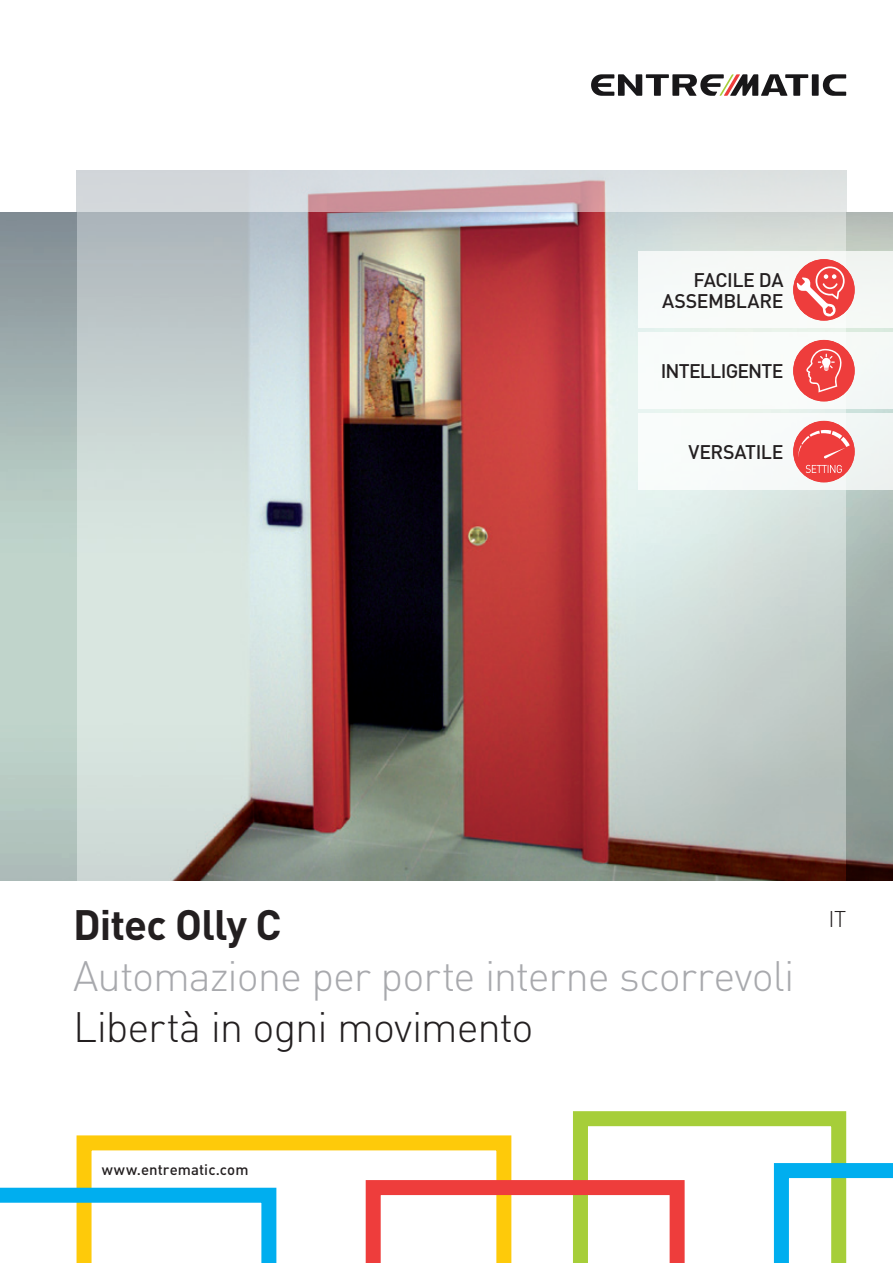
<style>
.page{position:relative;width:893px;height:1263px;background:#fff}
.page>*{position:absolute;margin:0;border:0;box-sizing:border-box;transform-origin:0 0}
.t1{font:300 42px "DIN Pro";letter-spacing:-.025em;color:#a8a9ad}
.t2{font:300 42px "DIN Pro";letter-spacing:-.025em;color:#231f20}
.t3{font:700 42px "DIN Pro";letter-spacing:-.02em;color:#231f20}
.t4{font:300 22.5px "DIN Pro";color:#231f20}
.Icon_13{font:500 19.5px/21px "DIN Pro";letter-spacing:-.03em;color:#231f20;text-align:right}
.Cover_addressWeb_10{font:500 15px "DIN Pro";letter-spacing:.005em;color:#231f20}
</style>
<div class="page">
<svg style="left:823px;top:74px;width:23px;height:22px"></svg>
<div style="left:812px;top:74px;width:7px;height:22px;background:#181719"></div>
<svg style="left:591px;top:74px;width:217px;height:22px"></svg>
<img style="left:77px;top:213px;width:769px;height:667px">
<img style="left:77px;top:170px;width:769px;height:43px">
<img style="left:846px;top:213px;width:47px;height:667px">
<svg style="left:77px;top:1135px;width:289px;height:128px"></svg>
<svg style="left:366px;top:1111px;width:527px;height:152px"></svg>
<div style="left:638px;top:252px;width:255px;height:76px;background:#f6f9f8"></div>
<div style="left:638px;top:332px;width:255px;height:77px;background:#fff"></div>
<div style="left:638px;top:413px;width:255px;height:77px;background:#f8fbfa"></div>
<div style="left:793px;top:340px;width:62px;height:61px;background:#ee3d3c;border-radius:50%"></div>
<svg style="left:806px;top:349px;width:36px;height:43px"></svg>
<div style="left:793px;top:421px;width:62px;height:61px;background:#ee3d3c;border-radius:50%"></div>
<svg style="left:798px;top:430px;width:52px;height:29px"></svg>
<svg style="left:806px;top:465px;width:36px;height:8px"></svg>
<svg style="left:0;top:1188px;width:276px;height:75px"></svg>
<div style="left:793px;top:259px;width:62px;height:62px;background:#ee3d3c;border-radius:50%"></div>
<svg style="left:797px;top:266px;width:48px;height:51px"></svg>
<p class="Icon_13" style="left:662px;top:268px;width:123px">FACILE DA<br>ASSEMBLARE</p>
<p class="Icon_13" style="left:661px;top:360px;width:124px">INTELLIGENTE</p>
<p class="Icon_13" style="left:688px;top:441px;width:97px">VERSATILE</p>
<p class="t3" style="left:73px;top:896px;width:210px">Ditec Olly C</p>
<p class="t4" style="left:828px;top:904px;width:19px">IT</p>
<p class="t1" style="left:73px;top:947px;width:723px">Automazione per porte interne scorrevoli</p>
<p class="t2" style="left:73px;top:998px;width:462px">Libertà in ogni movimento</p>
<p class="Cover_addressWeb_10" style="left:102px;top:1160px;width:148px">www.entrematic.com</p>
</div>
